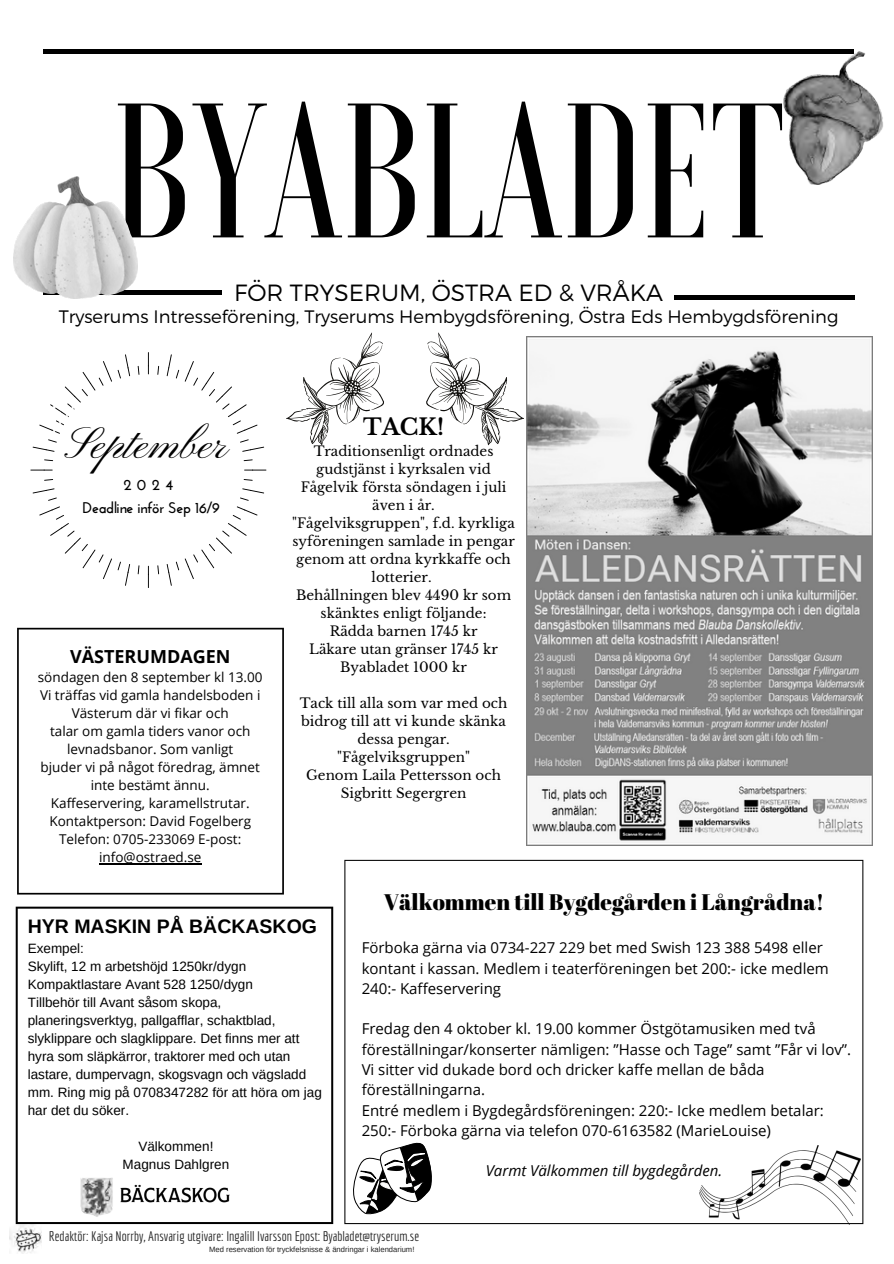
<style>
.page{position:relative;width:894px;height:1264px;background:#fff}
.page>*{position:absolute;margin:0;border:0;box-sizing:border-box;transform-origin:0 0}
.t1{font:500 191.1px "Voga";color:#000}
.t2{font:45px "Pinyon Script";color:#000}
.t3{font:32.1px "Economica";color:#fff}
.t4{font:300 23.4px "Montserrat";color:#000}
.t5{font:22.5px "Abril Fatface";color:#000}
.t6{font:700 22.5px "Libre Baskerville";color:#000}
.t7{font:700 19.5px "Arimo";color:#000}
.t8{font:300 18px "Montserrat";color:#000}
.t9{font:700 18px "Open Sans";color:#000}
.t10{font:700 15.45px/23.7px "Josefin Sans";letter-spacing:-.025em;color:#000;text-align:center}
.t11{font:15px/20.2px "Open Sans";color:#000}
.t12{font:italic 15px "Open Sans";color:#000}
.t13{font:13.5px/18px "Libre Baskerville";color:#000;text-align:center}
.t14{font:13.5px/18px "Arimo";color:#000}
.t15{font:13.5px/18px "Open Sans";color:#000;text-align:center}
.t16{font:13.5px "Economica";color:#222}
.t17{font:7.65px "Arimo";color:#222}
</style>
<div class="page">
<img style="left:10px;top:1224px;width:31px;height:29px">
<div style="left:44px;top:49px;width:810px;height:5px;background:#000"></div>
<div style="left:44px;top:290px;width:178px;height:5px;background:#000"></div>
<hr style="left:673px;top:295px;width:181px;height:4px;background:#000">
<svg style="left:244px;top:469px;width:22px;height:1px"></svg>
<svg style="left:243px;top:459px;width:9px;height:2px"></svg>
<svg style="left:243px;top:479px;width:9px;height:2px"></svg>
<svg style="left:185px;top:361px;width:79px;height:91px"></svg>
<svg style="left:185px;top:488px;width:79px;height:91px"></svg>
<svg style="left:167px;top:561px;width:12px;height:24px"></svg>
<svg style="left:167px;top:354px;width:12px;height:24px"></svg>
<svg style="left:157px;top:565px;width:2px;height:9px"></svg>
<svg style="left:157px;top:366px;width:2px;height:9px"></svg>
<svg style="left:148px;top:566px;width:1px;height:22px"></svg>
<svg style="left:148px;top:352px;width:1px;height:22px"></svg>
<svg style="left:118px;top:354px;width:12px;height:24px"></svg>
<svg style="left:118px;top:561px;width:12px;height:24px"></svg>
<svg style="left:44px;top:459px;width:9px;height:2px"></svg>
<svg style="left:44px;top:479px;width:9px;height:2px"></svg>
<svg style="left:33px;top:361px;width:79px;height:91px"></svg>
<svg style="left:33px;top:488px;width:79px;height:91px"></svg>
<svg style="left:30px;top:469px;width:23px;height:1px"></svg>
<svg style="left:344px;top:859px;width:519px;height:365px"></svg>
<img style="left:526px;top:337px;width:346px;height:508px">
<svg style="left:286px;top:332px;width:98px;height:113px"></svg>
<svg style="left:426px;top:332px;width:97px;height:113px"></svg>
<svg style="left:352px;top:1138px;width:81px;height:77px"></svg>
<img style="left:699px;top:1145px;width:160px;height:79px">
<svg style="left:16px;top:906px;width:317px;height:317px"></svg>
<svg style="left:17px;top:627px;width:267px;height:267px"></svg>
<img style="left:783px;top:51px;width:100px;height:133px">
<img style="left:14px;top:177px;width:123px;height:121px">
<hr style="left:99px;top:863px;width:102px;height:1px;background:#000">
<p class="t1" style="left:112px;top:76px;width:674px">BYABLADET</p>
<h1 class="t4" style="left:234px;top:277px;width:430px">FÖR TRYSERUM, ÖSTRA ED &amp; VRÅKA</h1>
<h1 class="t8" style="left:59px;top:305px;width:781px">Tryserums Intresseförening, Tryserums Hembygdsförening, Östra Eds Hembygdsförening</h1>
<p class="t3" style="left:51px;top:399px;width:79px">juli-aug</p>
<h6 class="t2" style="left:67px;top:419px;width:164px">September</h6>
<p class="t10" style="left:82px;top:474px;width:139px">2024<br>Deadline inför Sep 16/9</p>
<p class="t9" style="left:70px;top:643px;width:162px">VÄSTERUMDAGEN</p>
<p class="t15" style="left:38px;top:667px;width:226px">söndagen den 8 september kl 13.00</p>
<p class="t15" style="left:40px;top:685px;width:222px">Vi träffas vid gamla handelsboden i<br>Västerum där vi fikar och</p>
<p class="t15" style="left:50px;top:721px;width:202px">talar om gamla tiders vanor och levnadsbanor. Som vanligt</p>
<p class="t15" style="left:41px;top:757px;width:221px">bjuder vi på något föredrag, ämnet inte bestämt ännu.</p>
<p class="t15" style="left:51px;top:793px;width:200px">Kaffeservering, karamellstrutar.</p>
<p class="t15" style="left:49px;top:811px;width:203px">Kontaktperson: David Fogelberg</p>
<p class="t15" style="left:59px;top:829px;width:184px">Telefon: 0705-233069 E-post: info@ostraed.se</p>
<p class="t6" style="left:363px;top:412px;width:82px">TACK!</p>
<p class="t13" style="left:292px;top:442px;width:224px">Traditionsenligt ordnades gudstjänst i kyrksalen vid<br>Fågelvik första söndagen i juli även i år.<br>"Fågelviksgruppen", f.d. kyrkliga syföreningen samlade in pengar genom att ordna kyrkkaffe och lotterier.<br>Behållningen blev 4490 kr som skänktes enligt följande:<br>Rädda barnen 1745 kr<br>Läkare utan gränser 1745 kr<br>Byabladet 1000 kr</p>
<h6 class="t13" style="left:299px;top:694px;width:209px">Tack till alla som var med och bidrog till att vi kunde skänka dessa pengar. "Fågelviksgruppen"<br>Genom Laila Pettersson och<br>Sigbritt Segergren</h6>
<p class="t7" style="left:28px;top:915px;width:290px">HYR MASKIN PÅ BÄCKASKOG</p>
<p class="t14" style="left:28px;top:939px;width:58px">Exempel:</p>
<p class="t14" style="left:28px;top:957px;width:220px">Skylift, 12 m arbetshöjd 1250kr/dygn</p>
<p class="t14" style="left:28px;top:975px;width:227px">Kompaktlastare Avant 528 1250/dygn</p>
<p class="t14" style="left:28px;top:993px;width:295px">Tillbehör till Avant såsom skopa, planeringsverktyg, pallgafflar, schaktblad, slyklippare och slagklippare. Det finns mer att hyra som släpkärror, traktorer med och utan lastare, dumpervagn, skogsvagn och vägsladd mm. Ring mig på 0708347282 för att höra om jag har det du söker.</p>
<p class="t14" style="left:138px;top:1137px;width:76px">Välkommen!</p>
<p class="t14" style="left:122px;top:1155px;width:108px">Magnus Dahlgren</p>
<h3 class="t5" style="left:384px;top:885px;width:442px">Välkommen till Bygdegården i Långrådna!</h3>
<p class="t11" style="left:361px;top:937px;width:468px">Förboka gärna via 0734-227 229 bet med Swish 123 388 5498 eller kontant i kassan. Medlem i teaterföreningen bet 200:- icke medlem<br>240:- Kaffeservering</p>
<h2 class="t11" style="left:361px;top:1018px;width:491px">Fredag den 4 oktober kl. 19.00 kommer Östgötamusiken med två föreställningar/konserter nämligen: ”Hasse och Tage” samt ”Får vi lov”.<br>Vi sitter vid dukade bord och dricker kaffe mellan de båda föreställningarna.<br>Entré medlem i Bygdegårdsföreningen: 220:- Icke medlem betalar:<br>250:- Förboka gärna via telefon 070-6163582 (MarieLouise)</h2>
<p class="t12" style="left:485px;top:1160px;width:238px">Varmt Välkommen till bygdegården.</p>
<p class="t16" style="left:49px;top:1227px;width:372px">Redaktör: Kajsa Norrby, Ansvarig utgivare: Ingalill Ivarsson Epost: Byabladet@tryserum.se</p>
<h6 class="t17" style="left:209px;top:1244px;width:207px">Med reservation för tryckfelsnisse &amp; ändringar i kalendarium!</h6>
</div>
